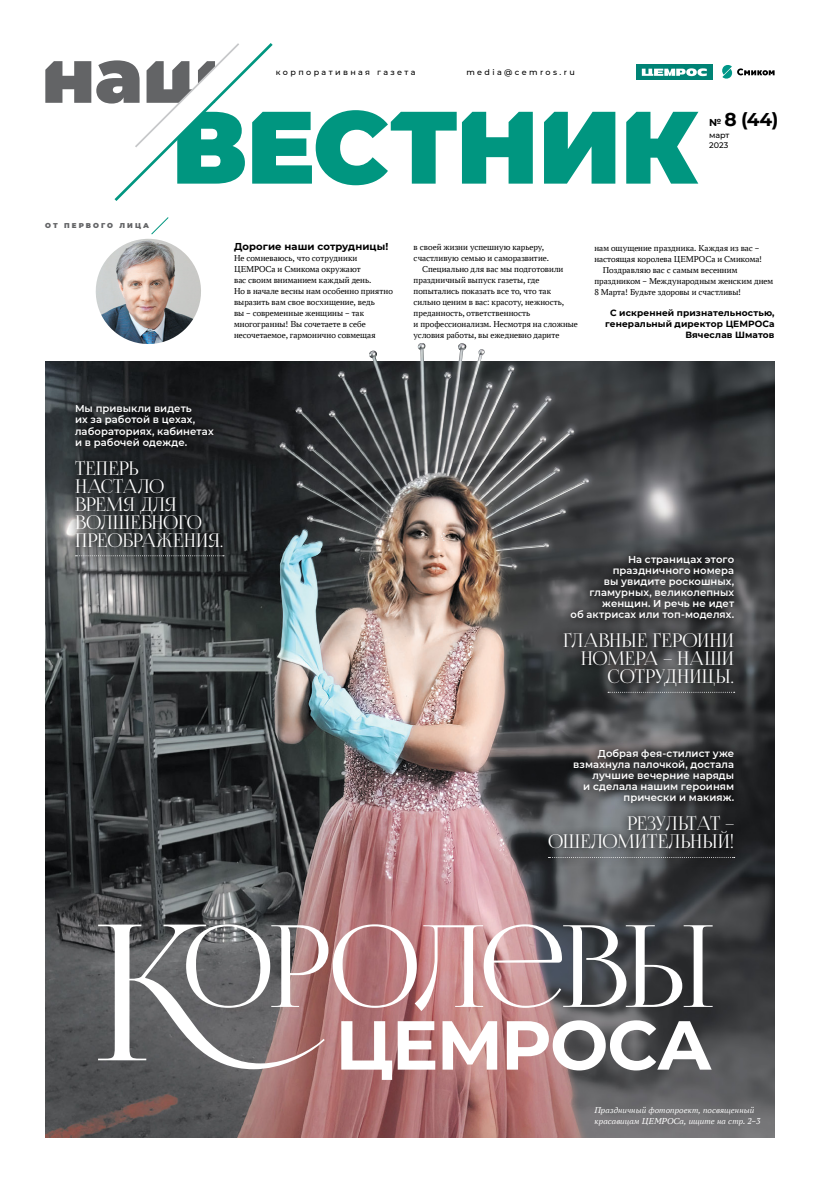
<style>
.page{position:relative;width:820px;height:1191px;background:#fff}
.page>*{position:absolute;margin:0;border:0;box-sizing:border-box;transform-origin:0 0}
.t1{font:19px/18px "Foglihten No 06";color:#fff;text-align:right}
.t2{font:700 18.5px "Montserrat";color:#000}
.t3{font:600 10px/11.1px "Montserrat";letter-spacing:.005em;color:#fff;text-align:right}
.t4{font:700 10px "Montserrat";letter-spacing:.01em;color:#000}
.t5{font:9px/11px "PT Astra Serif";letter-spacing:.005em;color:#000}
.t6{font:700 9px/10.8px "Montserrat";letter-spacing:.015em;color:#000;text-align:right}
.t7{font:italic 9px/11.1px "PT Astra Serif";color:#fff}
.t8{font:500 8px "Montserrat";letter-spacing:.3em;color:#000}
.t9{font:500 8px/10px "Montserrat";color:#000}
.t10{font:900 7px "Montserrat";letter-spacing:.3em;color:#636466}
.s1{font-size:10px}
</style>
<div class="page">
<img style="left:45px;top:362px;width:423px;height:775px">
<img style="left:468px;top:362px;width:306px;height:775px">
<img style="left:279px;top:343px;width:145px;height:277px">
<svg style="left:409px;top:111px;width:289px;height:73px;fill:#009680"></svg>
<svg style="left:275px;top:110px;width:134px;height:76px"></svg>
<svg style="left:45px;top:43px;width:230px;height:158px"></svg>
<svg style="left:722px;top:65px;width:52px;height:14px"></svg>
<svg style="left:151px;top:217px;width:18px;height:18px"></svg>
<div style="left:635px;top:65px;width:77px;height:15px;background:#008375"></div>
<svg style="left:641px;top:68px;width:65px;height:8px"></svg>
<div style="left:539px;top:740px;width:203px;height:127px;background:#000;opacity:.75"></div>
<svg style="left:548px;top:857px;width:186px;height:1px"></svg>
<div style="left:66px;top:396px;width:166px;height:169px;background:#000;opacity:.75"></div>
<svg style="left:76px;top:555px;width:148px;height:1px"></svg>
<div style="left:555px;top:547px;width:187px;height:155px;background:#000;opacity:.75"></div>
<svg style="left:607px;top:692px;width:127px;height:1px"></svg>
<img style="left:95px;top:239px;width:106px;height:105px">
<svg style="left:324px;top:924px;width:388px;height:87px"></svg>
<svg style="left:341px;top:1020px;width:370px;height:59px"></svg>
<svg style="left:98px;top:924px;width:226px;height:145px"></svg>
<p class="t8" style="left:276px;top:67px;width:141px">корпоративная газета</p>
<p class="t8" style="left:466px;top:67px;width:110px">media@cemros.ru</p>
<h2 class="t2" style="left:709px;top:106px;width:71px"><span class="s1">№</span> 8 (44)</h2>
<p class="t9" style="left:709px;top:130px;width:22px">март<br>2023</p>
<p class="t10" style="left:45px;top:220px;width:105px">ОТ ПЕРВОГО ЛИЦА</p>
<p class="t4" style="left:234px;top:239px;width:156px">Дорогие наши сотрудницы!</p>
<p class="t5" style="left:234px;top:252px;width:160px">Не сомневаюсь, что сотрудники<br>ЦЕМРОСа и Смикома окружают<br>вас своим вниманием каждый день.<br>Но в начале весны нам особенно приятно выразить вам свое восхищение, ведь<br>вы – современные женщины – так многогранны! Вы сочетаете в себе несочетаемое, гармонично совмещая</p>
<p class="t5" style="left:413px;top:241px;width:132px">в своей жизни успешную карьеру,</p>
<p class="t5" style="left:413px;top:252px;width:137px">счастливую семью и саморазвитие.</p>
<p class="t5" style="left:422px;top:263px;width:143px">Специально для вас мы подготовили</p>
<p class="t5" style="left:413px;top:274px;width:127px">праздничный выпуск газеты, где</p>
<p class="t5" style="left:413px;top:285px;width:139px">попытались показать все то, что так</p>
<p class="t5" style="left:413px;top:296px;width:152px">сильно ценим в вас: красоту, нежность,</p>
<p class="t5" style="left:413px;top:307px;width:118px">преданность, ответственность</p>
<p class="t5" style="left:413px;top:318px;width:166px">и профессионализм. Несмотря на сложные</p>
<p class="t5" style="left:413px;top:329px;width:147px">условия работы, вы ежедневно дарите</p>
<p class="t5" style="left:594px;top:242px;width:166px">нам ощущение праздника. Каждая из вас –</p>
<p class="t5" style="left:594px;top:253px;width:169px">настоящая королева ЦЕМРОСа и Смикома!</p>
<p class="t5" style="left:602px;top:264px;width:136px">Поздравляю вас с самым весенним</p>
<p class="t5" style="left:594px;top:275px;width:180px">праздником – Международным женским днем</p>
<p class="t5" style="left:594px;top:286px;width:148px">8 Марта! Будьте здоровы и счастливы!</p>
<p class="t6" style="left:605px;top:307px;width:171px">С искренней признательностью, генеральный директор ЦЕМРОСа<br>Вячеслав Шматов</p>
<p class="t3" style="left:75px;top:403px;width:140px;text-align:left">Мы привыкли видеть<br>их за работой в цехах, лабораториях, кабинетах и в рабочей одежде.</p>
<h1 class="t1" style="left:75px;top:459px;width:150px;text-align:left">ТЕПЕРЬ<br>НАСТАЛО<br>ВРЕМЯ ДЛЯ<br>ВОЛШЕБНОГО<br>ПРЕОБРАЖЕНИЯ.</h1>
<p class="t3" style="left:570px;top:553px;width:165px">На страницах этого праздничного номера<br>вы увидите роскошных, гламурных, великолепных женщин. И речь не идет<br>об актрисах или топ-моделях.</p>
<h1 class="t1" style="left:563px;top:631px;width:172px">ГЛАВНЫЕ ГЕРОИНИ<br>НОМЕРА – НАШИ<br>СОТРУДНИЦЫ.</h1>
<p class="t3" style="left:573px;top:747px;width:162px">Добрая фея-стилист уже взмахнула палочкой, достала лучшие вечерние наряды<br>и сделала нашим героиням прически и макияж.</p>
<h1 class="t1" style="left:547px;top:815px;width:188px">РЕЗУЛЬТАТ –<br>ОШЕЛОМИТЕЛЬНЫЙ!</h1>
<p class="t7" style="left:594px;top:1104px;width:167px">Праздничный фотопроект, посвященный красавицам ЦЕМРОСа, ищите на стр. 2–3</p>
</div>
